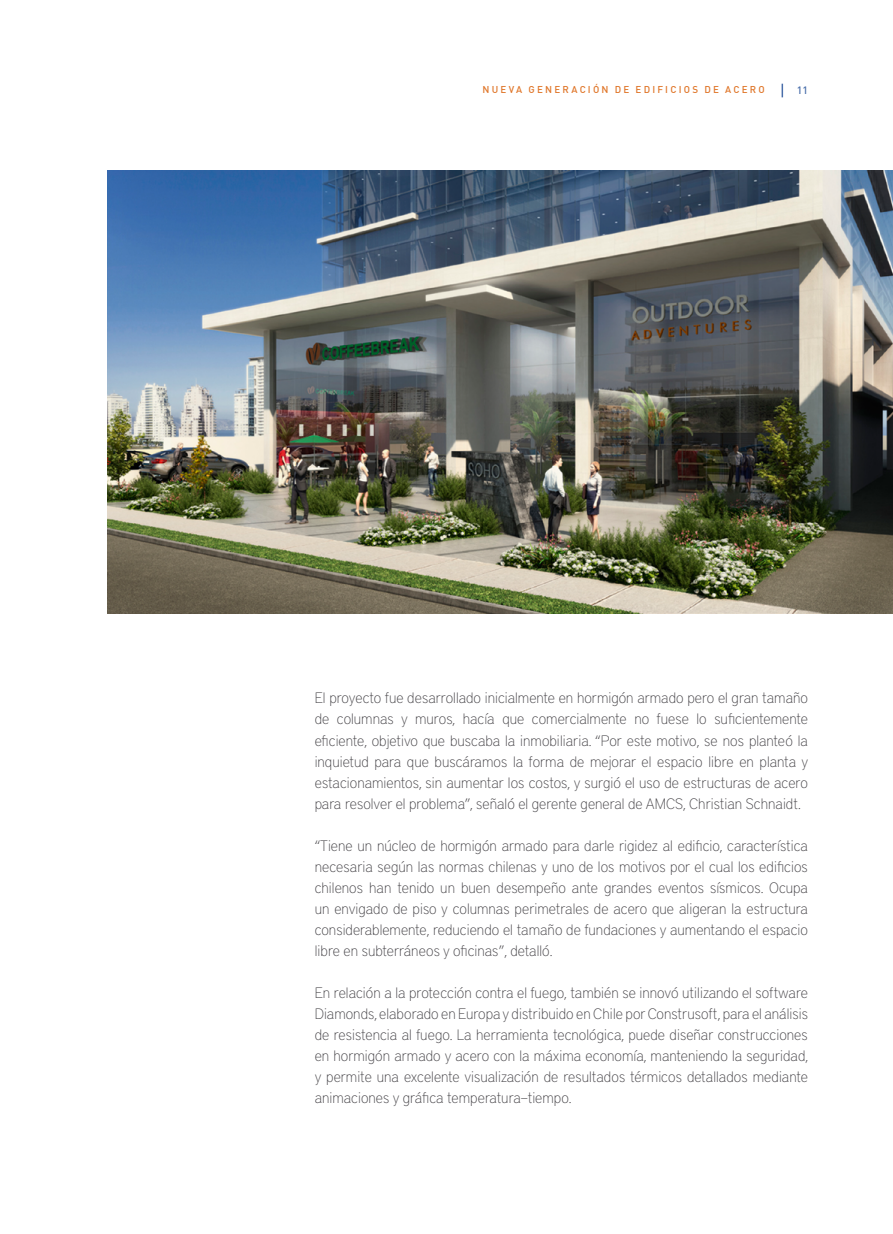
<style>
.page{position:relative;width:893px;height:1234px;background:#fff}
.page>*{position:absolute;margin:0;border:0;box-sizing:border-box;transform-origin:0 0}
.t1{font:100 15px/21px "District Pro";color:#454347;text-align:justify}
.t2{font:500 10.5px "DIN";color:#496eaa}
.t3{font:500 9.75px "DIN";letter-spacing:.225em;color:#e0772b}
</style>
<div class="page">
<svg style="left:782px;top:84px;width:1px;height:13px"></svg>
<img style="left:108px;top:170px;width:785px;height:443px">
<p class="t3" style="left:482px;top:84px;width:284px">NUEVA GENERACIÓN DE EDIFICIOS DE ACERO</p>
<p class="t2" style="left:797px;top:84px;width:13px">11</p>
<p class="t1" style="left:315px;top:686px;width:495px">El proyecto fue desarrollado inicialmente en hormigón armado pero el gran tamaño de columnas y muros, hacía que comercialmente no fuese lo suficientemente eficiente, objetivo que buscaba la inmobiliaria. “Por este motivo, se nos planteó la inquietud para que buscáramos la forma de mejorar el espacio libre en planta y estacionamientos, sin aumentar los costos, y surgió el uso de estructuras de acero para resolver el problema”, señaló el gerente general de AMCS, Christian Schnaidt.</p>
<p class="t1" style="left:315px;top:833px;width:495px">“Tiene un núcleo de hormigón armado para darle rigidez al edificio, característica necesaria según las normas chilenas y uno de los motivos por el cual los edificios chilenos han tenido un buen desempeño ante grandes eventos sísmicos. Ocupa un envigado de piso y columnas perimetrales de acero que aligeran la estructura considerablemente, reduciendo el tamaño de fundaciones y aumentando el espacio libre en subterráneos y oficinas”, detalló.</p>
<p class="t1" style="left:315px;top:980px;width:495px">En relación a la protección contra el fuego, también se innovó utilizando el software Diamonds, elaborado en Europa y distribuido en Chile por Construsoft, para el análisis de resistencia al fuego. La herramienta tecnológica, puede diseñar construcciones en hormigón armado y acero con la máxima economía, manteniendo la seguridad, y permite una excelente visualización de resultados térmicos detallados mediante animaciones y gráfica temperatura–tiempo.</p>
</div>
